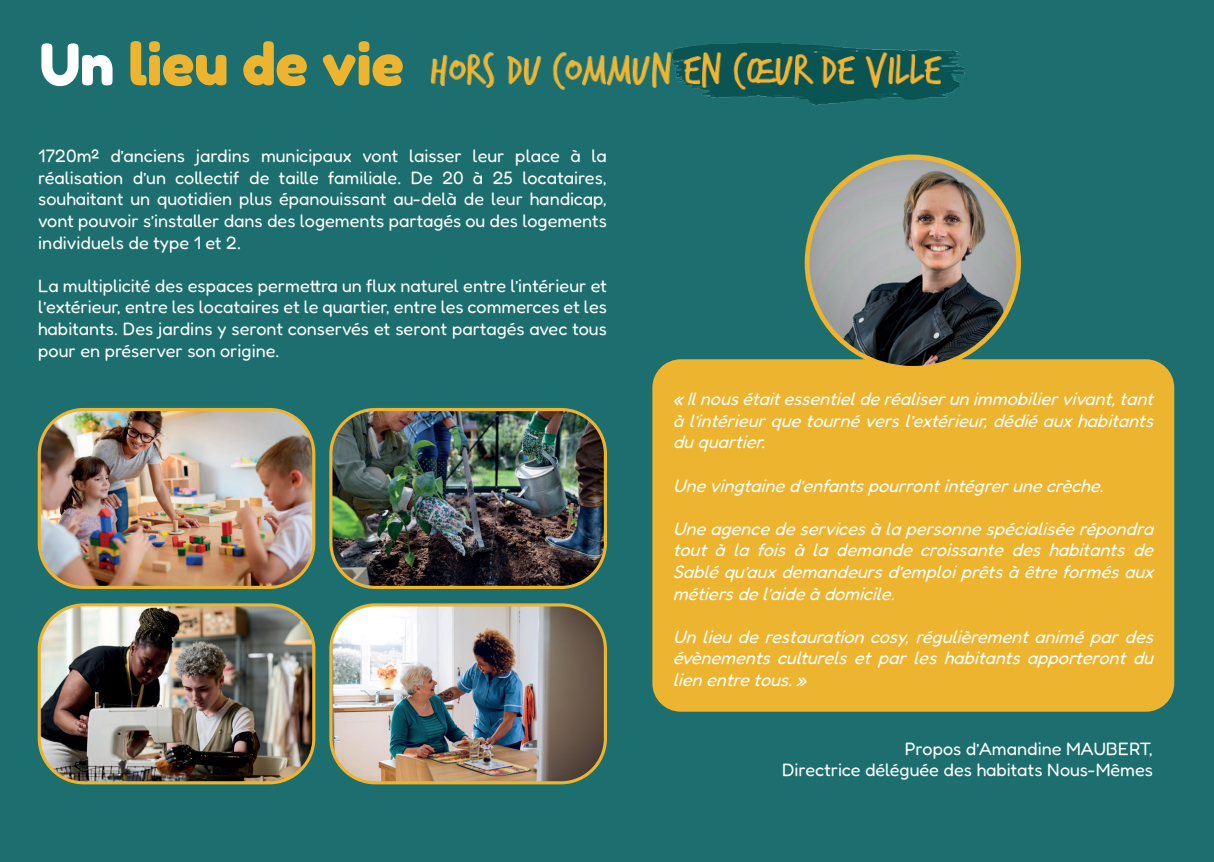
<style>
.page{position:relative;width:1214px;height:862px;background:#fff}
.page>*{position:absolute;margin:0;border:0;box-sizing:border-box;transform-origin:0 0}
.t1{font:700 60px "Fredoka";color:#edb430}
.t2{font:18px/21.6px "Fredoka";color:#fff;text-align:justify}
.t3{font:italic 18px/21.6px "Fredoka";color:#fff;text-align:justify}
.s1{color:#fff}
</style>
<div class="page">
<div style="left:0;top:0;width:1213px;height:862px;background:#1c6e6f"></div>
<img style="left:430px;top:43px;width:535px;height:63px">
<div style="left:652px;top:359px;width:522px;height:352px;background:#edb430;border-radius:28px"></div>
<img style="left:807px;top:159px;width:211px;height:206px">
<div style="left:804px;top:154px;width:216px;height:217px;border:5px solid #edb430;border-radius:50%"></div>
<img style="left:39px;top:409px;width:275px;height:178px">
<div style="left:38px;top:408px;width:277px;height:181px;border:3px solid #edb430;border-radius:45px"></div>
<img style="left:39px;top:607px;width:275px;height:176px">
<div style="left:38px;top:603px;width:277px;height:181px;border:3px solid #edb430;border-radius:45px"></div>
<img style="left:333px;top:412px;width:270px;height:173px">
<div style="left:329px;top:408px;width:278px;height:181px;border:3px solid #edb430;border-radius:45px"></div>
<img style="left:333px;top:607px;width:272px;height:176px">
<div style="left:329px;top:603px;width:278px;height:181px;border:3px solid #edb430;border-radius:45px"></div>
<h1 class="t1" style="left:40px;top:28px;width:365px"><span class="s1">Un</span> lieu de vie</h1>
<p class="t2" style="left:38px;top:145px;width:570px">1720m² d’anciens jardins municipaux vont laisser leur place à la réalisation d’un collectif de taille familiale. De 20 à 25 locataires, souhaitant un quotidien plus épanouissant au-delà de leur handicap, vont pouvoir s’installer dans des logements partagés ou des logements individuels de type 1 et 2.</p>
<p class="t2" style="left:38px;top:275px;width:570px">La multiplicité des espaces permettra un flux naturel entre l’intérieur et l’extérieur, entre les locataires et le quartier, entre les commerces et les habitants. Des jardins y seront conservés et seront partagés avec tous pour en préserver son origine.</p>
<p class="t3" style="left:672px;top:388px;width:487px">«Ilnousétaitessentielderéaliserunimmobiliervivant,tant àl’intérieurquetournéversl’extérieur,dédiéauxhabitants duquartier.</p>
<p class="t3" style="left:672px;top:474px;width:438px">Unevingtained’enfantspourrontintégrerunecrèche.</p>
<p class="t3" style="left:672px;top:518px;width:487px">Uneagencedeservicesàlapersonnespécialiséerépondra tout à la fois à la demande croissante des habitants de Sabléqu’auxdemandeursd’emploiprêtsàêtreformésaux métiersdel’aideàdomicile.</p>
<p class="t3" style="left:672px;top:626px;width:487px">Unlieuderestaurationcosy,régulièrementanimépardes évènements culturels et par les habitants apporteront du lienentretous.»</p>
<p class="t2" style="left:782px;top:737px;width:372px;text-align:right">Propos d’Amandine MAUBERT,<br>Directrice déléguée des habitats Nous-Mêmes</p>
</div>
